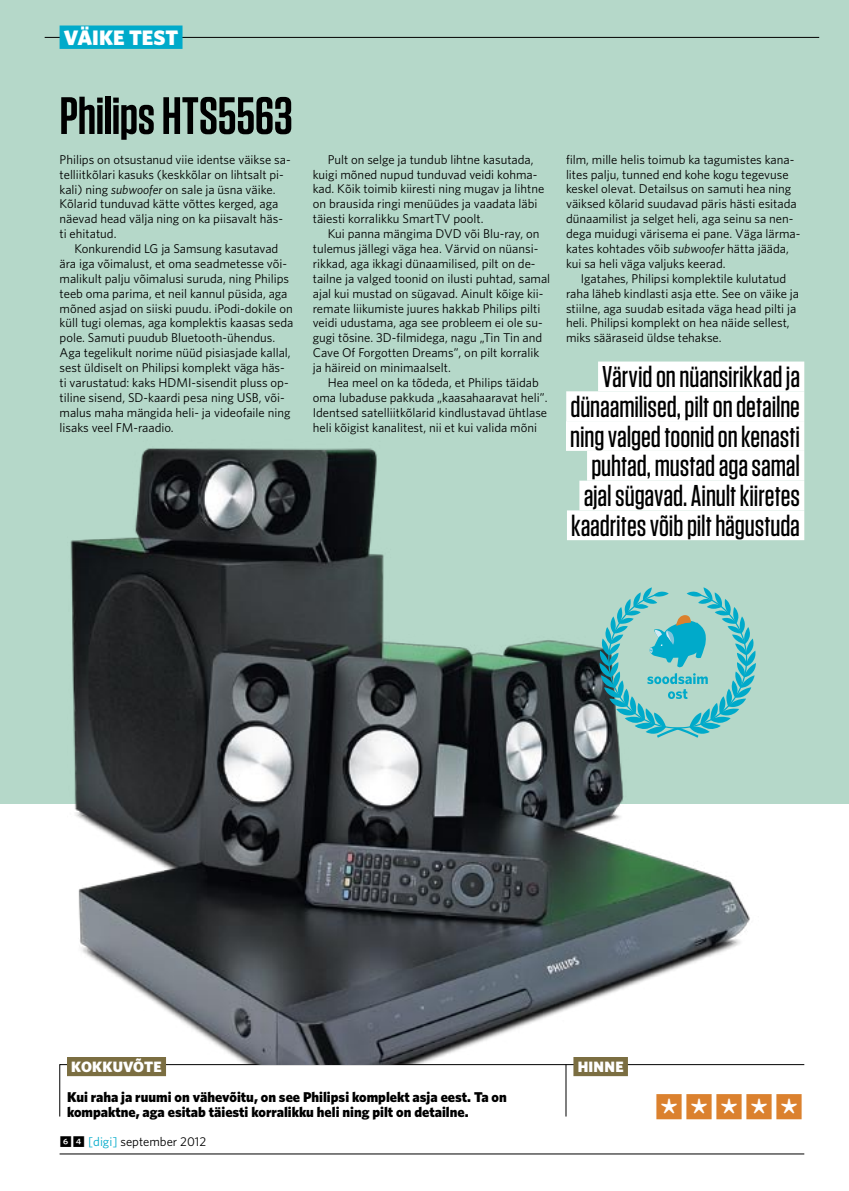
<style>
.page{position:relative;width:849px;height:1191px;background:#fff}
.page>*{position:absolute;margin:0;border:0;box-sizing:border-box;transform-origin:0 0}
.t1{font:600 52.5px "Tungsten";letter-spacing:-.005em;color:#000}
.t2{font:500 30px/29.7px "Tungsten";letter-spacing:-.005em;color:#000;text-align:right}
.t3{font:30px "Whitney Index Black Sq Bd";color:#db812e}
.t4{font:900 21px "Whitney";letter-spacing:.005em;color:#fff}
.t5{font:900 15px "Whitney";letter-spacing:.015em;color:#fff}
.t6{font:900 14.25px/14.9px "Whitney";color:#000}
.t7{font:12.75px/14.9px "Whitney";color:#000}
.s1{font-style:italic}
.s2{font-family:"Whitney Index Black Sq Bd"}
.s3{color:#00aaca}
</style>
<div class="page">
<div style="left:0;top:0;width:848px;height:804px;background:#b5d8c9"></div>
<svg style="left:59px;top:1064px;width:745px;height:53px"></svg>
<div style="left:67px;top:1057px;width:99px;height:19px;background:#7b6e41"></div>
<div style="left:573px;top:1057px;width:54px;height:19px;background:#7b6e41"></div>
<hr style="left:565px;top:1064px;width:1px;height:52px;background:#000">
<img style="left:70px;top:448px;width:734px;height:616px">
<div style="left:598px;top:361px;width:206px;height:30px;background:#fff"></div>
<div style="left:566px;top:391px;width:238px;height:30px;background:#fff"></div>
<div style="left:566px;top:421px;width:238px;height:30px;background:#fff"></div>
<div style="left:587px;top:451px;width:217px;height:29px;background:#fff"></div>
<div style="left:579px;top:480px;width:225px;height:30px;background:#fff"></div>
<div style="left:566px;top:510px;width:238px;height:30px;background:#fff"></div>
<svg style="left:599px;top:587px;width:156px;height:150px"></svg>
<hr style="left:45px;top:37px;width:774px;height:1px;background:#000">
<hr style="left:60px;top:1153px;width:744px;height:1px;background:#000">
<div style="left:60px;top:26px;width:122px;height:23px;background:#00aaca"></div>
<h3 class="t4" style="left:64px;top:25px;width:116px">väike test</h3>
<h1 class="t1" style="left:60px;top:88px;width:235px">Philips HTS5563</h1>
<p class="t7" style="left:60px;top:152px;width:232px">Philips on otsustanud viie identse väikse sa&shy;telliitkõlari kasuks (keskkõlar on lihtsalt pi&shy;kali) ning <span class="s1">subwoofer</span> on sale ja üsna väike.<br>Kõlarid tunduvad kätte võttes kerged, aga näevad head välja ning on ka piisavalt häs&shy;ti ehitatud.</p>
<p class="t7" style="left:60px;top:241px;width:235px;text-indent:15px">Konkurendid LG ja Samsung kasutavad ära iga võimalust, et oma seadmetesse või&shy;malikult palju võimalusi suruda, ning Philips teeb oma parima, et neil kannul püsida, aga mõned asjad on siiski puudu. iPodi-dokile on küll tugi olemas, aga komplektis kaasas seda pole. Samuti puudub Bluetooth-ühendus.<br>Aga tegelikult norime nüüd pisiasjade kallal, sest üldiselt on Philipsi komplekt väga häs&shy;ti varustatud: kaks HDMI-sisendit pluss op&shy;tiline sisend, SD-kaardi pesa ning USB, või&shy;malus maha mängida heli- ja videofaile ning lisaks veel FM-raadio.</p>
<p class="t7" style="left:313px;top:152px;width:233px;text-indent:15px">Pult on selge ja tundub lihtne kasutada, kuigi mõned nupud tunduvad veidi kohma&shy;kad. Kõik toimib kiiresti ning mugav ja lihtne on brausida ringi menüüdes ja vaadata läbi täiesti korralikku SmartTV poolt.</p>
<p class="t7" style="left:313px;top:226px;width:239px;text-indent:15px">Kui panna mängima DVD või Blu-ray, on tulemus jällegi väga hea. Värvid on nüansi&shy;rikkad, aga ikkagi dünaamilised, pilt on de&shy;tailne ja valged toonid on ilusti puhtad, samal ajal kui mustad on sügavad. Ainult kõige kii&shy;remate liikumiste juures hakkab Philips pilti veidi udustama, aga see probleem ei ole su&shy;gugi tõsine. 3D-filmidega, nagu „Tin Tin and Cave Of Forgotten Dreams”, on pilt korralik ja häireid on minimaalselt.</p>
<p class="t7" style="left:313px;top:375px;width:236px;text-indent:15px">Hea meel on ka tõdeda, et Philips täidab oma lubaduse pakkuda „kaasahaaravat heli”.<br>Identsed satelliitkõlarid kindlustavad ühtlase heli kõigist kanalitest, nii et kui valida mõni</p>
<p class="t7" style="left:566px;top:151px;width:236px">film, mille helis toimub ka tagumistes kana&shy;lites palju, tunned end kohe kogu tegevuse keskel olevat. Detailsus on samuti hea ning väiksed kõlarid suudavad päris hästi esitada dünaamilist ja selget heli, aga seinu sa nen&shy;dega muidugi värisema ei pane. Väga lärma&shy;kates kohtades võib <span class="s1">subwoofer</span> hätta jääda, kui sa heli väga valjuks keerad.</p>
<p class="t7" style="left:566px;top:270px;width:234px;text-indent:15px">Igatahes, Philipsi komplektile kulutatud raha läheb kindlasti asja ette. See on väike ja stiilne, aga suudab esitada väga head pilti ja heli. Philipsi komplekt on hea näide sellest, miks sääraseid üldse tehakse.</p>
<h2 class="t2" style="left:570px;top:362px;width:231px">Värvid on nüansirikkad ja dünaamilised, pilt on detailne ning valged toonid on kenasti puhtad, mustad aga samal ajal sügavad. Ainult kiiretes kaadrites võib pilt hägustuda</h2>
<p class="t5" style="left:71px;top:1057px;width:92px">kokkuvõte</p>
<p class="t6" style="left:67px;top:1088px;width:441px">Kui raha ja ruumi on vähevõitu, on see Philipsi komplekt asja eest. Ta on kompaktne, aga esitab täiesti korralikku heli ning pilt on detailne.</p>
<h2 class="t3" style="left:654px;top:1092px;width:151px">*****</h2>
<p class="t5" style="left:577px;top:1057px;width:47px">hinne</p>
<p class="t7" style="left:60px;top:1134px;width:148px"><span class="s2">64</span> <span class="s3">[digi]</span> september 2012</p>
</div>
